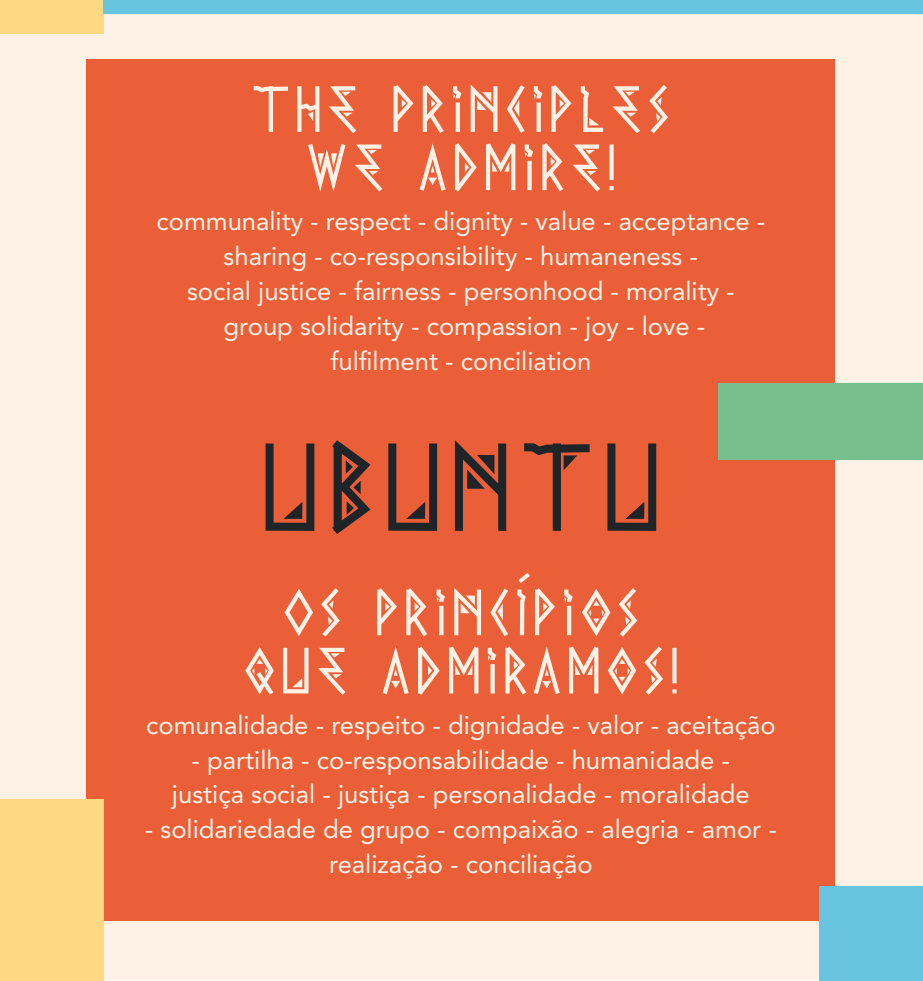
<style>
.page{position:relative;width:923px;height:981px;background:#fff}
.page>*{position:absolute;margin:0;border:0;box-sizing:border-box;transform-origin:0 0}
.t1{font:178.2px "Africa Vibes";color:#1f2428}
.t2{font:93px "Africa Vibes";color:#fef2e7}
.t3{font:25.5px/34.8px "Avenir LT Std";color:#fef2e7;text-align:center}
</style>
<div class="page">
<div style="left:0;top:1px;width:923px;height:978px;background:#fef2e7"></div>
<div style="left:87px;top:59px;width:748px;height:862px;background:#eb5f38"></div>
<div style="left:0;top:0;width:104px;height:33px;background:#fed883"></div>
<div style="left:819px;top:886px;width:104px;height:94px;background:#69c4e1"></div>
<div style="left:718px;top:383px;width:205px;height:77px;background:#77c08d"></div>
<div style="left:0;top:799px;width:104px;height:181px;background:#fed883"></div>
<div style="left:104px;top:0;width:819px;height:14px;background:#69c4e1"></div>
<p class="t2" style="left:249px;top:50px;width:425px">The principles</p>
<p class="t2" style="left:303px;top:109px;width:316px">we admire!</p>
<p class="t3" style="left:156px;top:204px;width:610px">communality - respect - dignity - value - acceptance - sharing - co-responsibility - humaneness -<br>social justice - fairness - personhood - morality - group solidarity - compassion - joy - love -<br>fulfilment - conciliation</p>
<p class="t1" style="left:257px;top:374px;width:410px">ubuntu</p>
<p class="t2" style="left:280px;top:553px;width:363px">Os princípios</p>
<p class="t2" style="left:241px;top:611px;width:442px">que admiramos!</p>
<p class="t3" style="left:146px;top:707px;width:631px">comunalidade - respeito - dignidade - valor - aceitação</p>
<p class="t3" style="left:172px;top:742px;width:579px">- partilha - co-responsabilidade - humanidade - justiça social - justiça - personalidade - moralidade</p>
<p class="t3" style="left:145px;top:812px;width:633px">- solidariedade de grupo - compaixão - alegria - amor - realização - conciliação</p>
</div>
